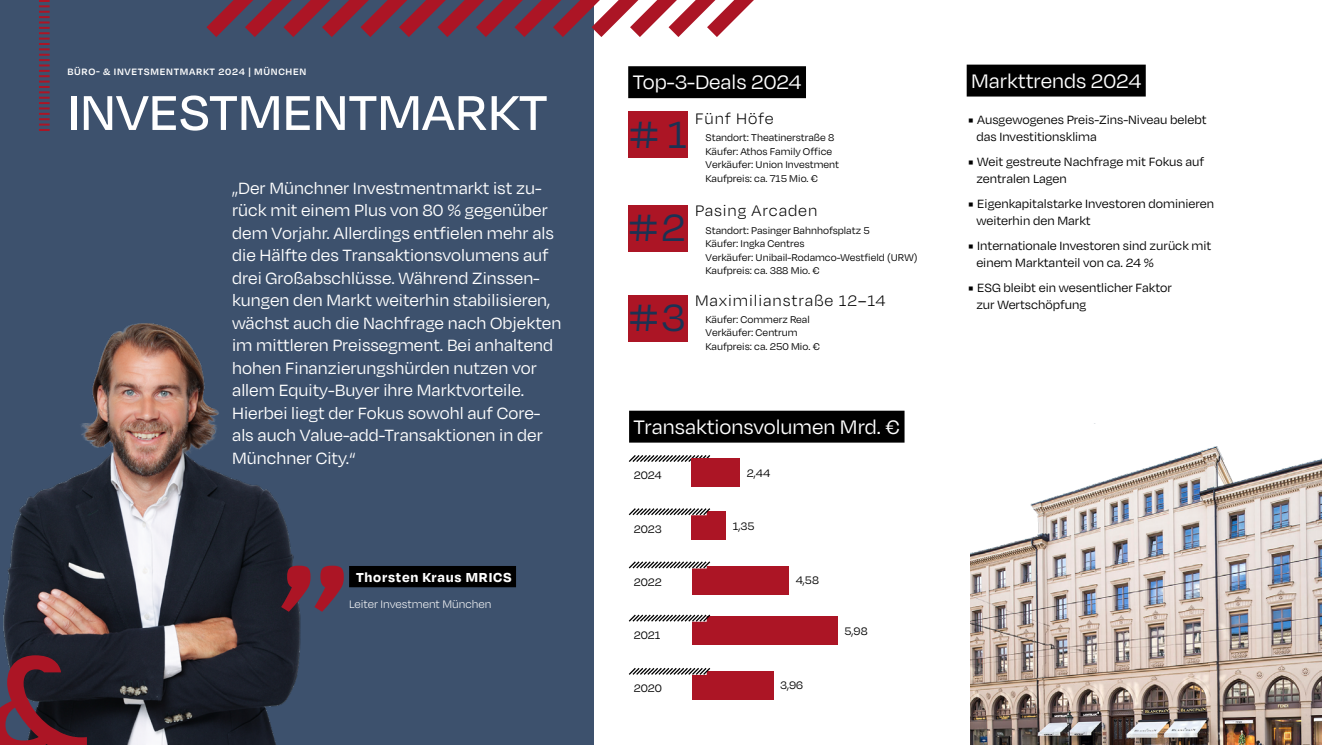
<style>
.page{position:relative;width:1322px;height:745px;background:#fff}
.page>*{position:absolute;margin:0;border:0;box-sizing:border-box;transform-origin:0 0}
.t1{font:500 56.25px "Degular";color:#fff}
.t2{font:43.75px/90.4px "Degular";color:#1b3253}
.t3{font:22.5px "Degular";color:#fff}
.t4{font:18.75px/22.5px "Degular";color:#fff}
.t5{font:300 17.5px "Degular";letter-spacing:.05em;color:#000}
.t6{font:700 15px "Degular";letter-spacing:.05em;color:#fff}
.t7{font:13.75px/16.5px "Degular";color:#000}
.t8{font:12.5px "Degular";color:#000}
.t9{font:300 12.5px "Degular";color:#fff}
.t10{font:11.25px/13.5px "Degular";color:#000}
.t11{font:600 10.62px "Degular";letter-spacing:.065em;color:#fff}
.s1{font-weight:400}
.s2{font-family:"Minion Pro"}
</style>
<div class="page">
<div style="left:0;top:0;width:593px;height:744px;background:#3d516d"></div>
<svg style="left:39px;top:0;width:11px;height:131px"></svg>
<svg style="left:206px;top:0;width:548px;height:52px"></svg>
<div style="left:966px;top:65px;width:179px;height:31px;background:#000"></div>
<div style="left:349px;top:565px;width:167px;height:22px;background:#000"></div>
<img style="left:3px;top:323px;width:298px;height:421px">
<div style="left:628px;top:206px;width:59px;height:46px;background:#ac1525"></div>
<div style="left:628px;top:295px;width:59px;height:46px;background:#ac1525"></div>
<div style="left:628px;top:66px;width:178px;height:32px;background:#000"></div>
<div style="left:628px;top:111px;width:59px;height:47px;background:#ac1525"></div>
<svg style="left:281px;top:565px;width:63px;height:46px"></svg>
<div style="left:692px;top:670px;width:81px;height:28px;background:#ac1525"></div>
<div style="left:692px;top:616px;width:146px;height:28px;background:#ac1525"></div>
<div style="left:692px;top:565px;width:96px;height:28px;background:#ac1525"></div>
<div style="left:692px;top:511px;width:34px;height:28px;background:#ac1525"></div>
<div style="left:629px;top:410px;width:275px;height:32px;background:#000"></div>
<svg style="left:628px;top:455px;width:83px;height:7px"></svg>
<svg style="left:628px;top:508px;width:83px;height:8px"></svg>
<svg style="left:628px;top:561px;width:83px;height:8px"></svg>
<svg style="left:628px;top:614px;width:83px;height:8px"></svg>
<svg style="left:629px;top:668px;width:82px;height:7px"></svg>
<img style="left:970px;top:423px;width:352px;height:321px">
<svg style="left:0;top:655px;width:87px;height:89px"></svg>
<div style="left:691px;top:458px;width:48px;height:28px;background:#ac1525"></div>
<p class="t11" style="left:67px;top:65px;width:240px">BÜRO- &amp; INVETSMENTMARKT 2024 | MÜNCHEN</p>
<h1 class="t1" style="left:67px;top:78px;width:482px">INVESTMENTMARKT</h1>
<p class="t4" style="left:232px;top:175px;width:331px">„Der Münchner Investmentmarkt ist zu&shy;rück mit einem Plus von 80 % gegenüber dem Vorjahr. Allerdings entfielen mehr als die Hälfte des Transaktionsvolumens auf drei Großabschlüsse. Während Zinssen&shy;kungen den Markt weiterhin stabilisieren, wächst auch die Nachfrage nach Objekten im mittleren Preissegment. Bei anhaltend hohen Finanzierungshürden nutzen vor allem Equity-Buyer ihre Marktvorteile.<br>Hierbei liegt der Fokus sowohl auf Core&shy;als auch Value-add-Transaktionen in der Münchner City.“</p>
<p class="t6" style="left:356px;top:567px;width:157px">Thorsten Kraus MRICS</p>
<p class="t9" style="left:349px;top:596px;width:144px">Leiter Investment München</p>
<p class="t3" style="left:633px;top:69px;width:170px">Top-3-Deals 2024</p>
<h2 class="t2" style="left:629px;top:87px;width:59px">#1</h2>
<p class="t5" style="left:695px;top:108px;width:80px">Fünf Höfe</p>
<p class="t10" style="left:705px;top:130px;width:135px">Standort: Theatinerstraße 8<br>Käufer: Athos Family Office<br>Verkäufer: Union Investment<br>Kaufpreis: ca. 715 Mio. €</p>
<p class="t5" style="left:695px;top:200px;width:124px">Pasing Arcaden</p>
<p class="t10" style="left:705px;top:223px;width:213px">Standort: Pasinger Bahnhofsplatz 5<br>Käufer: Ingka Centres<br>Verkäufer: Unibail-Rodamco-Westfield (URW)<br>Kaufpreis: ca. 388 Mio. €</p>
<p class="t5" style="left:695px;top:290px;width:192px">Maximilianstraße 12<span class="s1">–</span>14</p>
<p class="t10" style="left:705px;top:312px;width:116px">Käufer: Commerz Real<br>Verkäufer: Centrum<br>Kaufpreis: ca. 250 Mio. €</p>
<h2 class="t2" style="left:628px;top:180px;width:58px">#2 #3</h2>
<p class="t3" style="left:633px;top:413px;width:268px">Transaktionsvolumen Mrd. €</p>
<p class="t8" style="left:634px;top:467px;width:30px">2024</p>
<p class="t8" style="left:747px;top:465px;width:25px">2,44</p>
<p class="t8" style="left:634px;top:521px;width:30px">2023</p>
<p class="t8" style="left:733px;top:518px;width:23px">1,35</p>
<p class="t8" style="left:634px;top:574px;width:30px">2022</p>
<p class="t8" style="left:795px;top:572px;width:25px">4,58</p>
<p class="t8" style="left:634px;top:627px;width:28px">2021</p>
<p class="t8" style="left:844px;top:623px;width:25px">5,98</p>
<p class="t8" style="left:634px;top:680px;width:30px">2020</p>
<p class="t8" style="left:780px;top:677px;width:24px">3,96</p>
<p class="t3" style="left:971px;top:67px;width:172px">Markttrends 2024</p>
<p class="t7" style="left:976px;top:111px;width:232px;text-indent:-8px"><span class="s2">■</span> Ausgewogenes Preis-Zins-Niveau belebt das Investitionsklima</p>
<p class="t7" style="left:976px;top:153px;width:229px;text-indent:-8px"><span class="s2">■</span> Weit gestreute Nachfrage mit Fokus auf zentralen Lagen</p>
<p class="t7" style="left:976px;top:195px;width:239px;text-indent:-8px"><span class="s2">■</span> Eigenkapitalstarke Investoren dominieren weiterhin den Markt</p>
<p class="t7" style="left:976px;top:237px;width:236px;text-indent:-8px"><span class="s2">■</span> Internationale Investoren sind zurück mit einem Marktanteil von ca. 24 %</p>
<p class="t7" style="left:976px;top:279px;width:197px;text-indent:-8px"><span class="s2">■</span> ESG bleibt ein wesentlicher Faktor zur Wertschöpfung</p>
</div>
